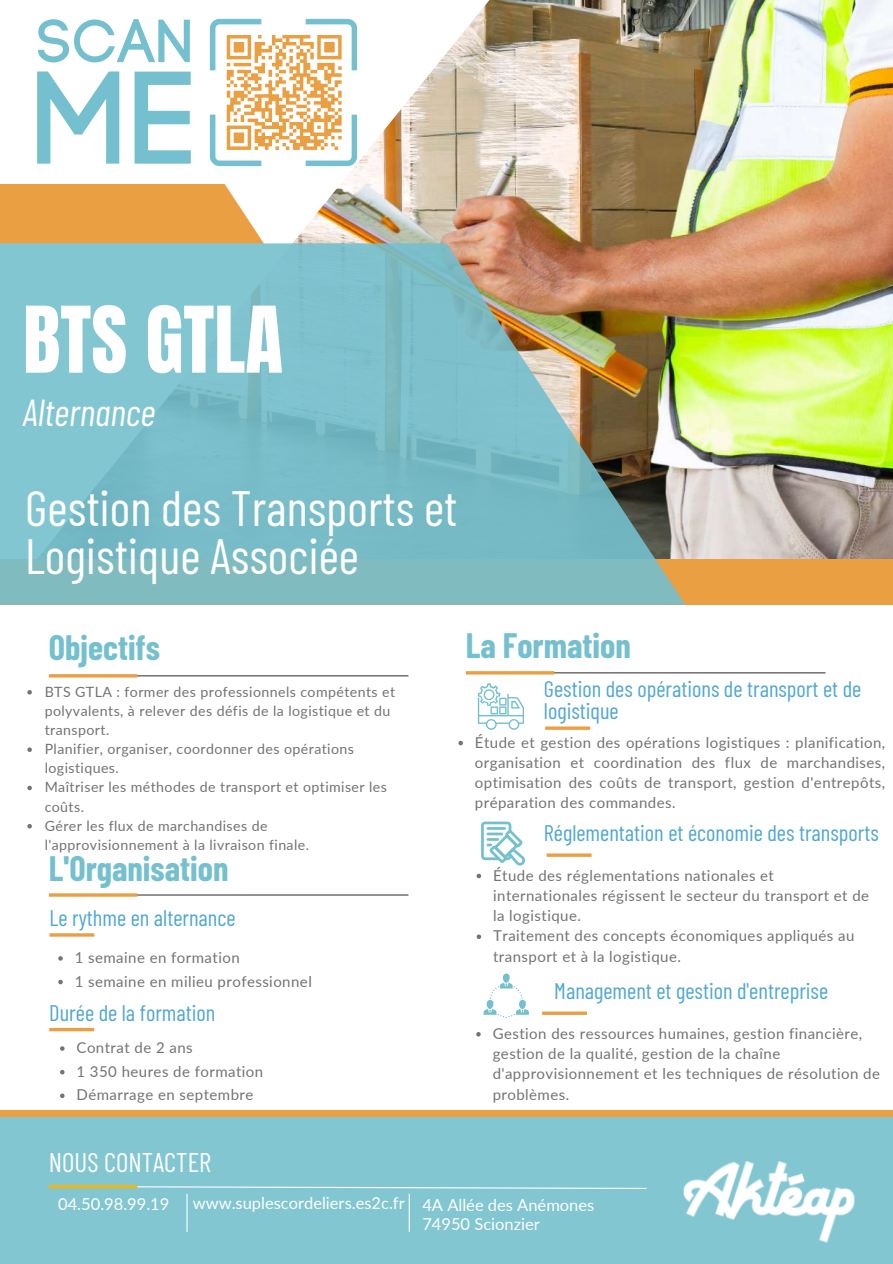
<style>
.page{position:relative;width:893px;height:1264px;background:#fff}
.page>*{position:absolute;margin:0;border:0;box-sizing:border-box;transform-origin:0 0}
.t1{font:78px "Anton";color:#fff}
.t2{font:49.5px/48.3px "Barlow Condensed";color:#fff}
.t3{font:italic 37.5px "Barlow Condensed";color:#fff}
.t4{font:700 34.5px "Barlow Condensed";color:#74c0ce}
.t5{font:27px "Barlow Condensed";color:#fff}
.t6{font:22.5px/21.3px "Barlow Condensed";color:#50a7d3}
.t7{font:16.5px/19.2px "Lato";color:#fff}
.t8{font:15px/20.2px "Lato";letter-spacing:.03em;color:#737373}
.t9{font:14.1px/19.2px "Lato";letter-spacing:.03em;color:#737373}
</style>
<div class="page">
<img style="left:50px;top:0;width:842px;height:558px">
<svg style="left:0;top:184px;width:264px;height:59px;background:#eba54f"></svg>
<div style="left:0;top:558px;width:892px;height:46px;background:#ea9f42"></div>
<svg style="left:0;top:243px;width:685px;height:361px;background:#83b4b5"></svg>
<div style="left:0;top:1113px;width:892px;height:150px;background:#82c6d2"></div>
<div style="left:0;top:1109px;width:892px;height:7px;background:#ea9f42"></div>
<hr style="left:51px;top:675px;width:357px;height:1px;background:#414042">
<hr style="left:51px;top:894px;width:357px;height:1px;background:#414042">
<hr style="left:49px;top:674px;width:88px;height:3px;background:#ea9f42">
<hr style="left:49px;top:893px;width:88px;height:3px;background:#ea9f42">
<svg style="left:545px;top:726px;width:45px;height:4px"></svg>
<hr style="left:546px;top:853px;width:45px;height:3px;background:#ea9f42">
<hr style="left:542px;top:1011px;width:45px;height:3px;background:#ea9f42">
<hr style="left:467px;top:672px;width:358px;height:1px;background:#414042">
<hr style="left:466px;top:671px;width:88px;height:3px;background:#ea9f42">
<hr style="left:49px;top:933px;width:45px;height:3px;background:#ea9f42">
<svg style="left:49px;top:1185px;width:598px;height:4px"></svg>
<hr style="left:186px;top:1193px;width:1px;height:38px;background:#fff">
<hr style="left:408px;top:1193px;width:2px;height:38px;background:#fff">
<svg style="left:49px;top:1185px;width:88px;height:3px"></svg>
<svg style="left:49px;top:1027px;width:45px;height:4px"></svg>
<img style="left:683px;top:1161px;width:172px;height:82px">
<svg style="left:38px;top:19px;width:152px;height:43px"></svg>
<svg style="left:37px;top:71px;width:82px;height:93px"></svg>
<svg style="left:134px;top:72px;width:57px;height:92px"></svg>
<svg style="left:27px;top:690px;width:5px;height:4px"></svg>
<svg style="left:27px;top:747px;width:5px;height:5px"></svg>
<svg style="left:27px;top:785px;width:5px;height:5px"></svg>
<svg style="left:27px;top:824px;width:5px;height:4px"></svg>
<svg style="left:58px;top:956px;width:5px;height:4px"></svg>
<svg style="left:58px;top:979px;width:5px;height:5px"></svg>
<svg style="left:60px;top:1046px;width:5px;height:4px"></svg>
<svg style="left:60px;top:1070px;width:5px;height:4px"></svg>
<svg style="left:60px;top:1093px;width:5px;height:5px"></svg>
<svg style="left:458px;top:740px;width:5px;height:5px"></svg>
<svg style="left:476px;top:873px;width:5px;height:5px"></svg>
<svg style="left:476px;top:934px;width:5px;height:5px"></svg>
<svg style="left:476px;top:1032px;width:4px;height:4px"></svg>
<svg style="left:210px;top:19px;width:147px;height:147px"></svg>
<svg style="left:478px;top:683px;width:46px;height:46px"></svg>
<svg style="left:481px;top:821px;width:44px;height:44px"></svg>
<svg style="left:483px;top:973px;width:45px;height:45px"></svg>
<h1 class="t1" style="left:23px;top:284px;width:261px">BTS GTLA</h1>
<h3 class="t3" style="left:23px;top:388px;width:134px">Alternance</h3>
<h2 class="t2" style="left:25px;top:481px;width:433px">Gestion des Transports et<br>Logistique Associée</h2>
<h3 class="t4" style="left:49px;top:626px;width:113px">Objectifs</h3>
<h3 class="t4" style="left:466px;top:624px;width:166px">La Formation</h3>
<p class="t9" style="left:45px;top:681px;width:352px">BTS GTLA : former des professionnels compétents et polyvalents, à relever des défis de la logistique et du transport.<br>Planifier, organiser, coordonner des opérations logistiques.<br>Maîtriser les méthodes de transport et optimiser les coûts.<br>Gérer les flux de marchandises de l'approvisionnement à la livraison finale.</p>
<h3 class="t6" style="left:544px;top:677px;width:319px">Gestion des opérations de transport et de logistique</h3>
<p class="t8" style="left:475px;top:731px;width:412px;text-align:justify">Étude et gestion des opérations logistiques : planification, organisation et coordination des flux de marchandises, optimisation des coûts de transport, gestion d'entrepôts, préparation des commandes.</p>
<h3 class="t6" style="left:544px;top:821px;width:336px">Réglementation et économie des transports</h3>
<h3 class="t4" style="left:49px;top:846px;width:181px">L'Organisation</h3>
<h3 class="t6" style="left:49px;top:906px;width:188px">Le rythme en alternance</h3>
<p class="t8" style="left:75px;top:945px;width:238px;line-height:23.7px">1 semaine en formation<br>1 semaine en milieu professionnel</p>
<h3 class="t6" style="left:49px;top:1001px;width:168px">Durée de la formation</h3>
<p class="t8" style="left:77px;top:1035px;width:188px;line-height:23.7px">Contrat de 2 ans<br>1 350 heures de formation<br>Démarrage en septembre</p>
<h3 class="t5" style="left:49px;top:1144px;width:164px">NOUS CONTACTER</h3>
<p class="t8" style="left:493px;top:864px;width:377px">Étude des réglementations nationales et internationales régissent le secteur du transport et de la logistique.<br>Traitement des concepts économiques appliqués au transport et à la logistique.</p>
<h3 class="t6" style="left:554px;top:979px;width:275px">Management et gestion d'entreprise</h3>
<p class="t8" style="left:492px;top:1022px;width:389px">Gestion des ressources humaines, gestion financière, gestion de la qualité, gestion de la chaîne d'approvisionnement et les techniques de résolution de problèmes.</p>
<p class="t7" style="left:193px;top:1192px;width:213px">www.suplescordeliers.es2c.fr</p>
<p class="t7" style="left:58px;top:1193px;width:113px">04.50.98.99.19</p>
<p class="t7" style="left:422px;top:1194px;width:173px">4A Allée des Anémones<br>74950 Scionzier</p>
</div>
